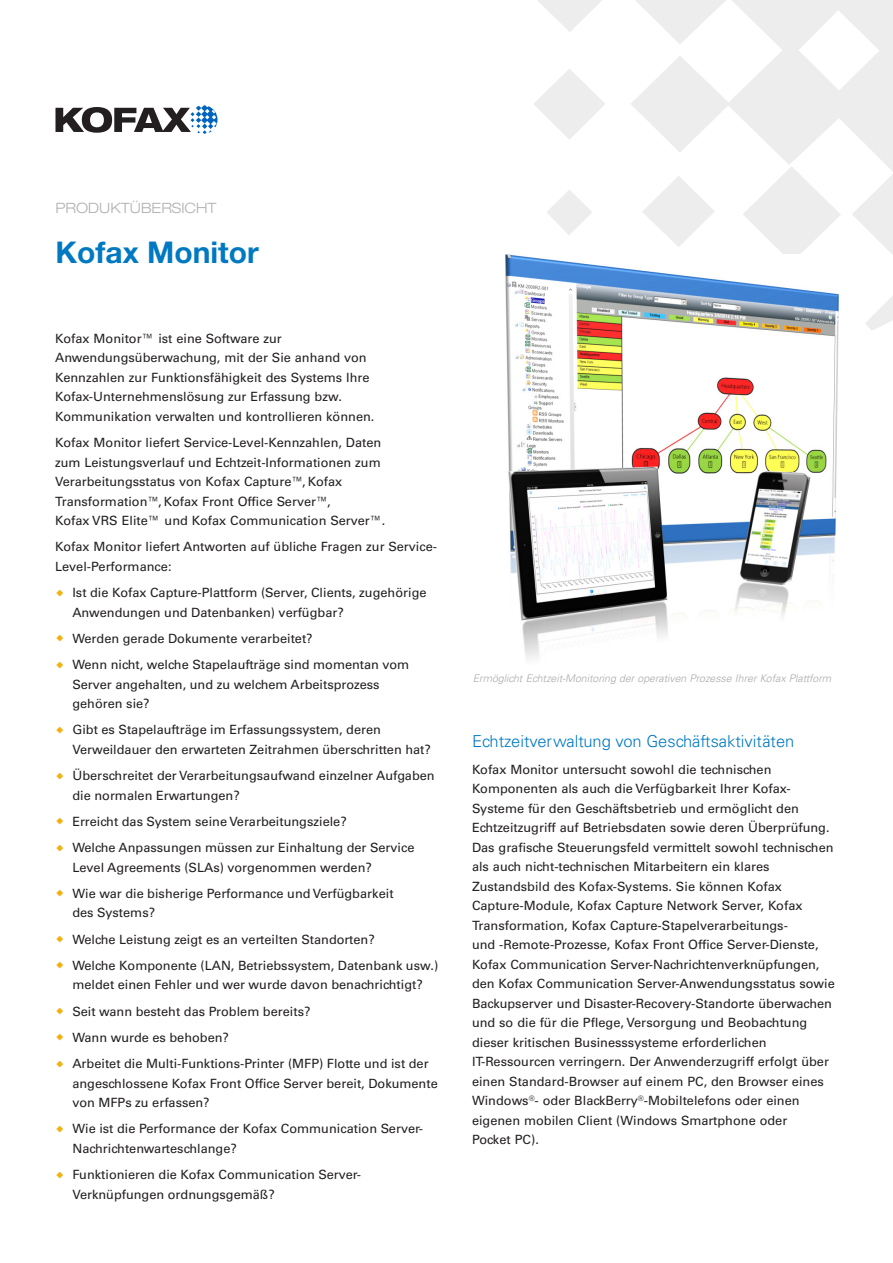
<style>
.page{position:relative;width:893px;height:1263px;background:#fff}
.page>*{position:absolute;margin:0;border:0;box-sizing:border-box;transform-origin:0 0}
.t1{font:700 30px "Helvetica Neue LT Pro";color:#0079c2}
.t2{font:300 16.5px "Univers LT Std";color:#0079c2}
.document_label{font:300 expanded 14.25px "Helvetica Neue LT Std";color:#b0b1b5}
.body_copy{font:12.75px/19.5px "Univers LT Std";color:#231f20}
.t3{font:italic 300 10.5px "Univers LT Std";color:#a8a9ad}
</style>
<div class="page">
<svg style="left:537px;top:0;width:65px;height:32px"></svg>
<svg style="left:534px;top:69px;width:71px;height:70px"></svg>
<svg style="left:547px;top:190px;width:45px;height:45px"></svg>
<svg style="left:865px;top:296px;width:28px;height:34px"></svg>
<svg style="left:631px;top:0;width:262px;height:255px"></svg>
<svg style="left:55px;top:105px;width:162px;height:29px"></svg>
<img style="left:505px;top:254px;width:334px;height:405px">
<p class="document_label" style="left:55px;top:200px;width:163px">PRODUKTÜBERSICHT</p>
<p class="t1" style="left:55px;top:233px;width:205px">Kofax Monitor</p>
<p class="body_copy" style="left:55px;top:329px;width:321px">Kofax Monitor™ ist eine Software zur Anwendungsüberwachung, mit der Sie anhand von Kennzahlen zur Funktionsfähigkeit des Systems Ihre Kofax-Unternehmenslösung zur Erfassung bzw.<br>Kommunikation verwalten und kontrollieren können.</p>
<p class="body_copy" style="left:55px;top:433px;width:332px">Kofax Monitor liefert Service-Level-Kennzahlen, Daten zum Leistungsverlauf und Echtzeit-Informationen zum Verarbeitungsstatus von Kofax Capture™, Kofax Transformation™, Kofax Front Office Server™,<br>Kofax VRS Elite™ und Kofax Communication Server™.</p>
<p class="body_copy" style="left:55px;top:537px;width:384px">Kofax Monitor liefert Antworten auf übliche Fragen zur Service-<br>Level-Performance:</p>
<p class="body_copy" style="left:72px;top:583px;width:356px">Ist die Kofax Capture-Plattform (Server, Clients, zugehörige<br>Anwendungen und Datenbanken) verfügbar?</p>
<p class="body_copy" style="left:72px;top:629px;width:242px">Werden gerade Dokumente verarbeitet?</p>
<p class="body_copy" style="left:72px;top:655px;width:338px">Wenn nicht, welche Stapelaufträge sind momentan vom<br>Server angehalten, und zu welchem Arbeitsprozess gehören sie?</p>
<p class="body_copy" style="left:72px;top:720px;width:360px">Gibt es Stapelaufträge im Erfassungssystem, deren<br>Verweildauer den erwarteten Zeitrahmen überschritten hat?</p>
<p class="body_copy" style="left:72px;top:766px;width:364px">Überschreitet der Verarbeitungsaufwand einzelner Aufgaben die normalen Erwartungen?</p>
<p class="body_copy" style="left:72px;top:812px;width:276px">Erreicht das System seine Verarbeitungsziele?</p>
<p class="body_copy" style="left:72px;top:838px;width:344px">Welche Anpassungen müssen zur Einhaltung der Service<br>Level Agreements (SLAs) vorgenommen werden?</p>
<p class="body_copy" style="left:72px;top:884px;width:323px">Wie war die bisherige Performance und Verfügbarkeit des Systems?</p>
<p class="body_copy" style="left:72px;top:929px;width:304px">Welche Leistung zeigt es an verteilten Standorten?</p>
<p class="body_copy" style="left:72px;top:956px;width:367px">Welche Komponente (LAN, Betriebssystem, Datenbank usw.) meldet einen Fehler und wer wurde davon benachrichtigt?</p>
<p class="body_copy" style="left:72px;top:1001px;width:239px">Seit wann besteht das Problem bereits?</p>
<p class="body_copy" style="left:72px;top:1028px;width:158px">Wann wurde es behoben?</p>
<p class="body_copy" style="left:72px;top:1054px;width:367px">Arbeitet die Multi-Funktions-Printer (MFP) Flotte und ist der angeschlossene Kofax Front Office Server bereit, Dokumente von MFPs zu erfassen?</p>
<p class="body_copy" style="left:72px;top:1119px;width:352px">Wie ist die Performance der Kofax Communication Server-<br>Nachrichtenwarteschlange?</p>
<p class="body_copy" style="left:72px;top:1165px;width:290px">Funktionieren die Kofax Communication Server-<br>Verknüpfungen ordnungsgemäß?</p>
<p class="t3" style="left:473px;top:672px;width:360px">Ermöglicht Echtzeit-Monitoring der operativen Prozesse Ihrer Kofax Plattform</p>
<p class="t2" style="left:472px;top:732px;width:324px">Echtzeitverwaltung von Geschäftsaktivitäten</p>
<p class="body_copy" style="left:472px;top:759px;width:364px">Kofax Monitor untersucht sowohl die technischen Komponenten als auch die Verfügbarkeit Ihrer Kofax-Systeme für den Geschäftsbetrieb und ermöglicht den Echtzeitzugriff auf Betriebsdaten sowie deren Überprüfung.<br>Das grafische Steuerungsfeld vermittelt sowohl technischen als auch nicht-technischen Mitarbeitern ein klares Zustandsbild des Kofax-Systems. Sie können Kofax Capture-Module, Kofax Capture Network Server, Kofax Transformation, Kofax Capture-Stapelverarbeitungs-<br>und -Remote-Prozesse, Kofax Front Office Server-Dienste, Kofax Communication Server-Nachrichtenverknüpfungen, den Kofax Communication Server-Anwendungsstatus sowie Backupserver und Disaster-Recovery-Standorte überwachen und so die für die Pflege, Versorgung und Beobachtung dieser kritischen Businesssysteme erforderlichen IT-Ressourcen verringern. Der Anwenderzugriff erfolgt über einen Standard-Browser auf einem PC, den Browser eines Windows<sup>®</sup>- oder BlackBerry<sup>®</sup>-Mobiltelefons oder einen eigenen mobilen Client (Windows Smartphone oder<br>Pocket PC).</p>
</div>
